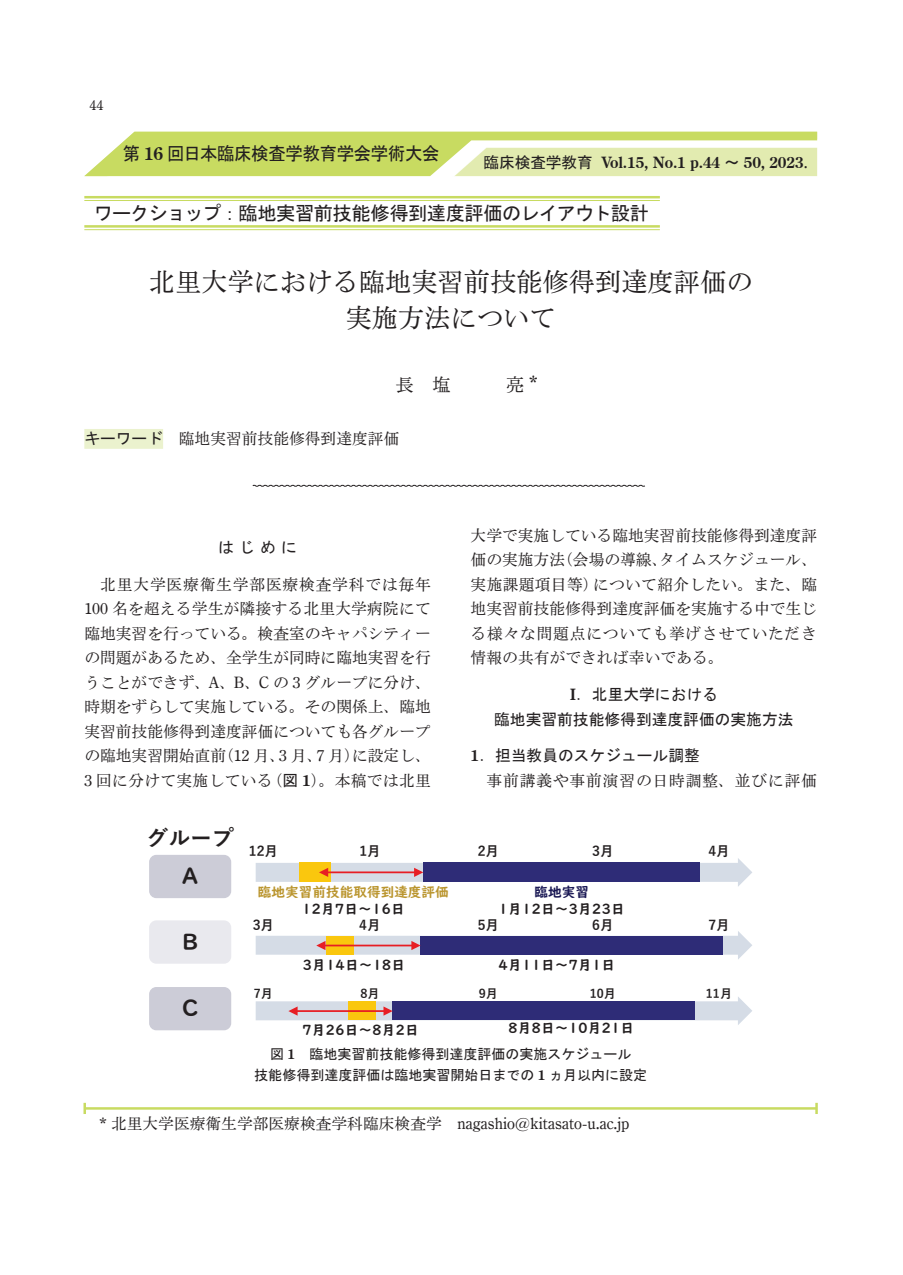
<style>
.page{position:relative;width:903px;height:1275px;background:#fff}
.page>*{position:absolute;margin:0;border:0;box-sizing:border-box;transform-origin:0 0}
.t1{font:26.25px/36.8px "RFP Hon Mincho Md 90 pv RKSJ H";color:#231f20;text-align:center}
.t2{font:700 21.88px/38.3px "Yu Gothic";color:#231f20;text-align:center}
.t3{font:21.88px "UD Digi Kyokasho NP B";color:#231f20}
.t4{font:19.25px "MS Gothic";letter-spacing:-.03em;color:#231f20}
.t5{font:18.38px "MS Gothic";letter-spacing:-.025em;color:#231f20;scale:.95 1}
.No_Spacing{font:18.38px "RFP Hon Mincho Md 90 pv RKSJ H";color:#231f20}
.本文{font:15.75px/24.5px "RFP Hon Mincho Md 90 pv RKSJ H";letter-spacing:.005em;color:#231f20;text-align:justify}
.t6{font:15.75px "Century Oldstyle";color:#231f20}
.t7{font:700 15.75px "Century Oldstyle";letter-spacing:-.01em;color:#231f20}
.大見出し_2行{font:15.75px/24.5px "MS Gothic";color:#231f20;text-align:center}
.本文-2{font:15.75px "RFP Hon Mincho Md 90 pv RKSJ H";letter-spacing:.055em;color:#231f20}
.中見出し_1行{font:15.75px "MS Gothic";color:#231f20}
.大見出し_1行{font:15.75px "MS Gothic";color:#231f20}
.t8{font:14px "MS Gothic";color:#231f20}
.t9{font:14px "Century Oldstyle";color:#231f20}
.t10{font:13.65px/16.4px "UD Digi Kyokasho NP B";color:#231f20;text-align:center}
.t11{font:700 13.65px "Yu Gothic";color:#231f20}
.t12{font:13.65px "UD Digi Kyokasho NP B";color:#ba952e}
.t13{font:13.47px "Yu Gothic";color:#231f20}
.t14{font:700 12.25px "Yu Gothic";color:#231f20}
.s1{font-family:"Century Oldstyle";font-weight:700}
.s2{font-family:"MS Gothic";font-weight:400}
.s3{font-weight:400}
.s4{font-family:"Century"}
.s5{font-family:"MS Gothic"}
.s6{font-family:"Century Oldstyle"}
.s7{font-family:"MS Mincho"}
.s8{font-family:"UD Digi Kyokasho NP B";font-weight:400}
.s9{color:#1a1854}
.s10{font-family:"RFP Hon Mincho Md 90 pv RKSJ H"}
</style>
<div class="page">
<svg style="left:84px;top:132px;width:733px;height:44px"></svg>
<hr style="left:85px;top:1107px;width:731px;height:3px;background:#c8db61">
<svg style="left:83px;top:1103px;width:3px;height:11px"></svg>
<svg style="left:815px;top:1103px;width:3px;height:11px"></svg>
<div style="left:84px;top:429px;width:79px;height:20px;background:#ebf2ce"></div>
<svg style="left:252px;top:485px;width:393px;height:2px"></svg>
<svg style="left:84px;top:198px;width:576px;height:1px"></svg>
<hr style="left:84px;top:196px;width:576px;height:2px;background:#c8db61">
<hr style="left:84px;top:200px;width:576px;height:1px;background:#c8db61">
<hr style="left:84px;top:225px;width:576px;height:3px;background:#c8db61">
<hr style="left:84px;top:229px;width:576px;height:1px;background:#c8db61">
<div style="left:149px;top:855px;width:82px;height:43px;background:#ccccd7;border-radius:7px"></div>
<div style="left:149px;top:920px;width:82px;height:44px;background:#e9e9ee;border-radius:7px"></div>
<div style="left:149px;top:987px;width:82px;height:43px;background:#ccccd7;border-radius:7px"></div>
<svg style="left:256px;top:858px;width:496px;height:29px"></svg>
<svg style="left:256px;top:931px;width:496px;height:28px"></svg>
<svg style="left:256px;top:997px;width:496px;height:28px"></svg>
<p class="t9" style="left:89px;top:97px;width:16px">44</p>
<p class="t5" style="left:123px;top:145px;width:335px">第 <span class="s1">16</span> 回日本臨床検査学教育学会学術大会</p>
<p class="t7" style="left:483px;top:153px;width:326px"><span class="s2">臨床検査学教育</span> Vol.15, No.1 p.44 <span class="s2">～</span> 50, 2023<span class="s3">.</span></p>
<p class="t4" style="left:94px;top:203px;width:557px">ワークショップ：臨地実習前技能修得到達度評価のレイアウト設計</p>
<p class="t1" style="left:149px;top:264px;width:605px">北里大学における臨地実習前技能修得到達度評価の実施方法について</p>
<p class="No_Spacing" style="left:396px;top:375px;width:144px">長　塩　　　亮 <span class="s4">*</span></p>
<p class="本文" style="left:84px;top:427px;width:316px"><span class="s5">キーワード</span>　臨地実習前技能修得到達度評価</p>
<p class="大見出し_1行" style="left:218px;top:540px;width:80px">はじめに</p>
<p class="本文" style="left:84px;top:573px;width:348px">　北里大学医療衛生学部医療検査学科では毎年<span class="s6">100</span> 名を超える学生が隣接する北里大学病院にて臨地実習を行っている。検査室のキャパシティーの問題があるため、全学生が同時に臨地実習を行うことができず、<span class="s6">A</span>、<span class="s6">B</span>、<span class="s6">C</span> の <span class="s6">3</span> グループに分け、時期をずらして実施している。その関係上、臨地実習前技能修得到達度評価についても各グループの臨地実習開始直前<span class="s7">（</span><span class="s6">12</span> 月、<span class="s6">3</span> 月、<span class="s6">7</span> 月<span class="s7">）</span>に設定し、<span class="s6">3</span> 回に分けて実施している<span class="s7">（</span><span class="s5">図</span> <span class="s1">1</span><span class="s7">）</span>。本稿では北里</p>
<p class="t13" style="left:105px;top:740px;width:28px">図１</p>
<p class="本文" style="left:471px;top:524px;width:348px">大学で実施している臨地実習前技能修得到達度評価の実施方法<span class="s7">（</span>会場の導線、タイムスケジュール、実施課題項目等<span class="s7">）</span>について紹介したい。また、臨地実習前技能修得到達度評価を実施する中で生じる様々な問題点についても挙げさせていただき情報の共有ができれば幸いである。</p>
<p class="大見出し_2行" style="left:494px;top:682px;width:301px"><span class="s1">I</span><span class="s7">．</span>北里大学における<br>臨地実習前技能修得到達度評価の実施方法</p>
<p class="中見出し_1行" style="left:471px;top:748px;width:231px"><span class="s1">1</span><span class="s7">．</span>担当教員のスケジュール調整</p>
<p class="本文-2" style="left:471px;top:772px;width:348px">　事前講義や事前演習の日時調整、並びに評価</p>
<p class="t2" style="left:146px;top:819px;width:89px">グループ<br><span class="s8">A</span></p>
<p class="t3" style="left:182px;top:928px;width:18px">B</p>
<p class="t3" style="left:182px;top:995px;width:18px">C</p>
<p class="t11" style="left:249px;top:843px;width:31px">12月</p>
<p class="t11" style="left:359px;top:843px;width:23px">1月</p>
<p class="t11" style="left:478px;top:844px;width:23px">2月</p>
<p class="t11" style="left:592px;top:843px;width:23px">3月</p>
<p class="t11" style="left:708px;top:843px;width:23px">4月</p>
<p class="t10" style="left:499px;top:884px;width:128px"><span class="s9">臨地実習<br></span>1月12日～3月23日</p>
<p class="t12" style="left:258px;top:884px;width:193px">臨地実習前技能取得到達度評価</p>
<p class="t10" style="left:302px;top:900px;width:104px">12月7日～16日</p>
<p class="t11" style="left:253px;top:917px;width:23px">3月</p>
<p class="t11" style="left:359px;top:917px;width:23px">4月</p>
<p class="t11" style="left:478px;top:917px;width:23px">5月</p>
<p class="t11" style="left:592px;top:917px;width:23px">6月</p>
<p class="t11" style="left:708px;top:917px;width:23px">7月</p>
<p class="t10" style="left:302px;top:957px;width:104px">3月14日～18日</p>
<p class="t10" style="left:498px;top:957px;width:118px">4月11日～7月1日</p>
<p class="t14" style="left:254px;top:986px;width:21px">7月</p>
<p class="t14" style="left:360px;top:986px;width:21px">8月</p>
<p class="t14" style="left:479px;top:986px;width:21px">9月</p>
<p class="t14" style="left:590px;top:986px;width:28px">10月</p>
<p class="t14" style="left:706px;top:986px;width:28px">11月</p>
<p class="t10" style="left:302px;top:1022px;width:118px">7月26日～8月2日</p>
<p class="t10" style="left:508px;top:1020px;width:128px">8月8日～10月21日</p>
<p class="t8" style="left:270px;top:1047px;width:363px">図 <span class="s1">1</span>　臨地実習前技能修得到達度評価の実施スケジュール</p>
<p class="t8" style="left:254px;top:1068px;width:394px">技能修得到達度評価は臨地実習開始日までの <span class="s1">1</span> ヵ月以内に設定</p>
<p class="t6" style="left:99px;top:1114px;width:532px"><span class="s4">*</span> <span class="s10">北里大学医療衛生学部医療検査学科臨床検査学　</span>nagashio@kitasato-u.ac.jp</p>
</div>
